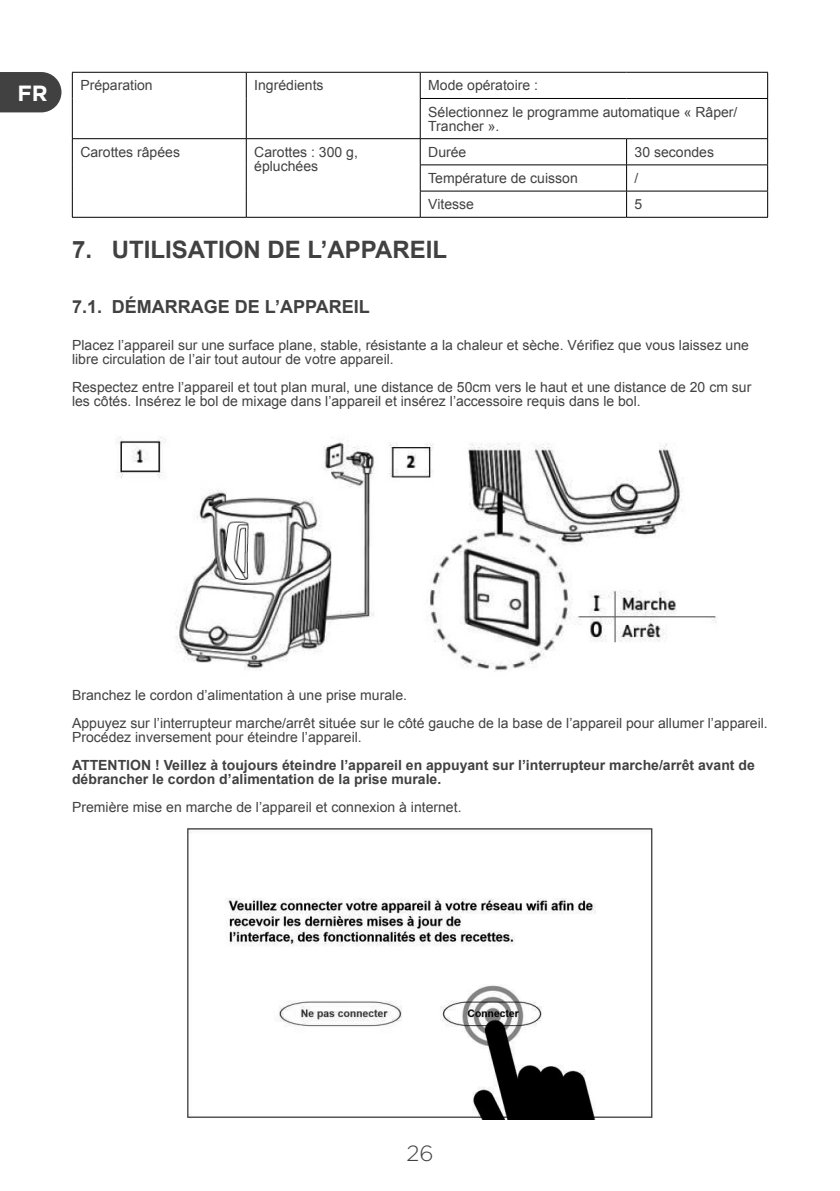
<style>
.page{position:relative;width:840px;height:1191px;background:#fff}
.page>*{position:absolute;margin:0;border:0;box-sizing:border-box;transform-origin:0 0}
.t1{font:700 24px "Arial";color:#414141}
.t2{font:300 22px "Gotham";color:#414141}
.t3{font:700 22px "Gotham";color:#fff}
.t4{font:700 18px "Arial";color:#414141}
.Body_Text{font:14px/14px "Arial";color:#414141}
.Body_Text_BOLD{font:700 14px/14px "Arial";color:#414141}
</style>
<div class="page">
<svg style="left:0;top:72px;width:61px;height:40px"></svg>
<hr style="left:72px;top:72px;width:174px;height:1px;background:#000">
<svg style="left:72px;top:73px;width:1px;height:25px"></svg>
<hr style="left:246px;top:72px;width:174px;height:1px;background:#000">
<svg style="left:246px;top:73px;width:1px;height:25px"></svg>
<hr style="left:420px;top:72px;width:206px;height:1px;background:#000">
<svg style="left:419px;top:73px;width:1px;height:25px"></svg>
<hr style="left:626px;top:72px;width:141px;height:1px;background:#000">
<hr style="left:72px;top:98px;width:1px;height:40px;background:#000">
<hr style="left:246px;top:98px;width:1px;height:40px;background:#000">
<hr style="left:420px;top:98px;width:206px;height:1px;background:#000">
<hr style="left:419px;top:99px;width:1px;height:39px;background:#000">
<hr style="left:626px;top:98px;width:141px;height:1px;background:#000">
<hr style="left:766px;top:99px;width:1px;height:39px;background:#000">
<hr style="left:72px;top:138px;width:174px;height:1px;background:#000">
<hr style="left:246px;top:138px;width:174px;height:1px;background:#000">
<hr style="left:420px;top:138px;width:206px;height:1px;background:#000">
<hr style="left:626px;top:138px;width:141px;height:1px;background:#000">
<hr style="left:420px;top:164px;width:206px;height:1px;background:#000">
<hr style="left:626px;top:164px;width:141px;height:1px;background:#000">
<svg style="left:72px;top:139px;width:1px;height:78px"></svg>
<svg style="left:246px;top:139px;width:1px;height:78px"></svg>
<hr style="left:420px;top:191px;width:206px;height:1px;background:#000">
<svg style="left:419px;top:139px;width:1px;height:78px"></svg>
<hr style="left:626px;top:191px;width:141px;height:1px;background:#000">
<svg style="left:626px;top:139px;width:1px;height:78px"></svg>
<hr style="left:72px;top:217px;width:174px;height:1px;background:#000">
<hr style="left:246px;top:217px;width:174px;height:1px;background:#000">
<hr style="left:420px;top:217px;width:206px;height:1px;background:#000">
<hr style="left:626px;top:217px;width:141px;height:1px;background:#000">
<img style="left:115px;top:437px;width:603px;height:235px">
<img style="left:187px;top:828px;width:465px;height:291px">
<h2 class="t3" style="left:17px;top:78px;width:32px">FR</h2>
<p class="Body_Text" style="left:80px;top:79px;width:74px">Préparation</p>
<p class="Body_Text" style="left:254px;top:79px;width:71px">Ingrédients</p>
<p class="Body_Text" style="left:428px;top:79px;width:111px">Mode opératoire :</p>
<p class="Body_Text" style="left:428px;top:105px;width:310px">Sélectionnez le programme automatique « Râper/<br>Trancher ».</p>
<p class="Body_Text" style="left:80px;top:145px;width:101px">Carottes râpées</p>
<p class="Body_Text" style="left:254px;top:145px;width:105px">Carottes : 300 g, épluchées</p>
<p class="Body_Text" style="left:428px;top:145px;width:40px">Durée</p>
<p class="Body_Text" style="left:634px;top:145px;width:81px">30 secondes</p>
<p class="Body_Text" style="left:428px;top:171px;width:151px">Température de cuisson</p>
<p class="Body_Text" style="left:634px;top:171px;width:5px">/</p>
<p class="Body_Text" style="left:428px;top:197px;width:47px">Vitesse</p>
<p class="Body_Text" style="left:634px;top:197px;width:9px">5</p>
<p class="t1" style="left:72px;top:234px;width:376px">7. UTILISATION DE L’APPAREIL</p>
<p class="t4" style="left:72px;top:295px;width:299px">7.1. DÉMARRAGE DE L’APPAREIL</p>
<p class="Body_Text" style="left:72px;top:338px;width:678px">Placez l’appareil sur une surface plane, stable, résistante a la chaleur et sèche. Vérifiez que vous laissez une libre circulation de l’air tout autour de votre appareil.</p>
<p class="Body_Text" style="left:72px;top:380px;width:680px">Respectez entre l’appareil et tout plan mural, une distance de 50cm vers le haut et une distance de 20 cm sur les côtés. Insérez le bol de mixage dans l’appareil et insérez l’accessoire requis dans le bol.</p>
<p class="Body_Text" style="left:72px;top:688px;width:336px">Branchez le cordon d’alimentation à une prise murale.</p>
<p class="Body_Text" style="left:72px;top:716px;width:696px">Appuyez sur l’interrupteur marche/arrêt située sur le côté gauche de la base de l’appareil pour allumer l’appareil.</p>
<p class="Body_Text" style="left:72px;top:730px;width:291px">Procédez inversement pour éteindre l’appareil.</p>
<p class="Body_Text_BOLD" style="left:72px;top:758px;width:684px">ATTENTION ! Veillez à toujours éteindre l’appareil en appuyant sur l’interrupteur marche/arrêt avant de débrancher le cordon d’alimentation de la prise murale.</p>
<p class="Body_Text" style="left:72px;top:800px;width:391px">Première mise en marche de l’appareil et connexion à internet.</p>
<h2 class="t2" style="left:406px;top:1139px;width:29px">26</h2>
</div>
